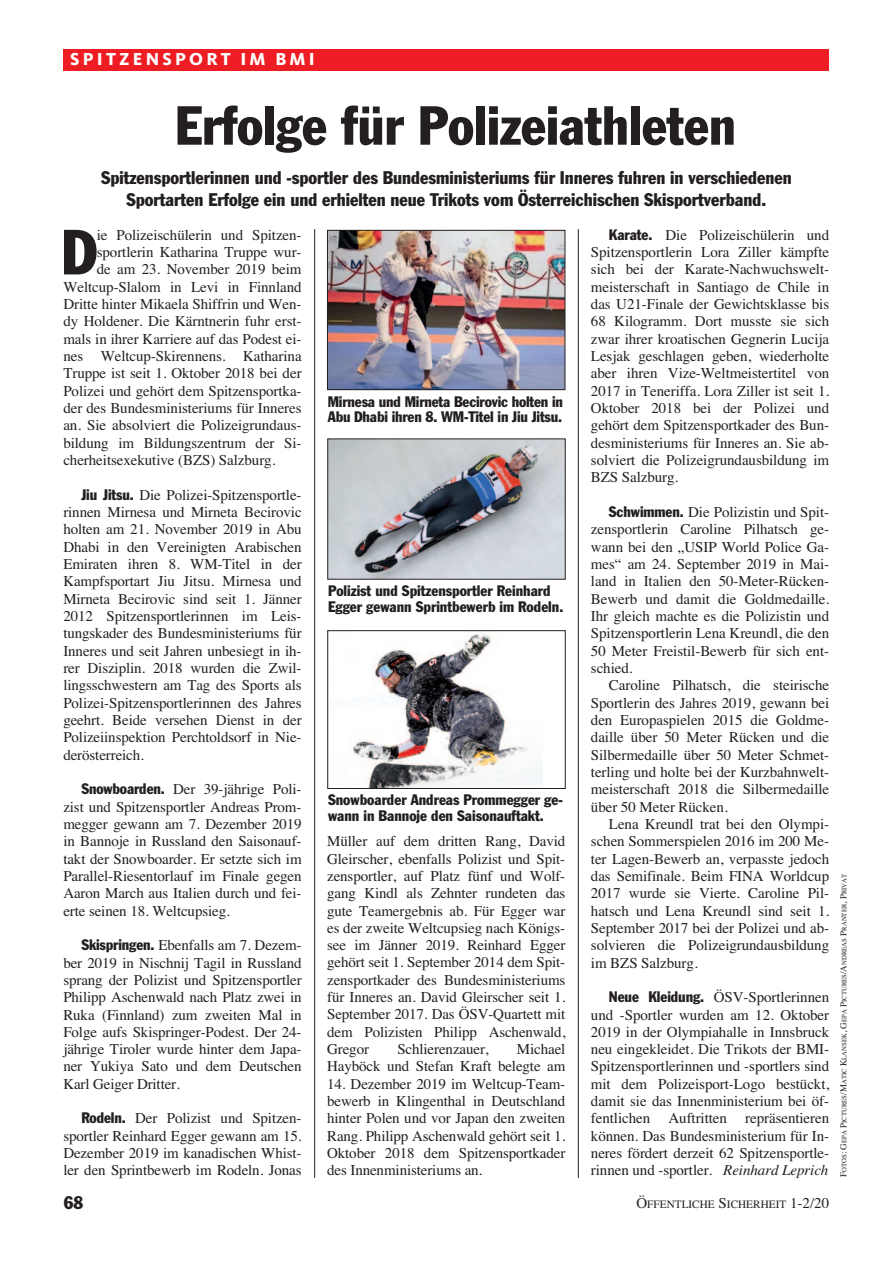
<style>
.page{position:relative;width:893px;height:1263px;background:#fff}
.page>*{position:absolute;margin:0;border:0;box-sizing:border-box;transform-origin:0 0}
.t1{font:condensed 62.7px "Franklin Gothic";color:#231f20}
.t2{font:condensed 54px "Franklin Gothic";color:#231f20}
.t3{font:condensed 18px "Franklin Gothic";color:#231f20}
.t4{font:800 18px "Kievit";letter-spacing:.175em;color:#fff}
.t5{font:15px/17.4px "Times";letter-spacing:-.005em;color:#231f20;text-align:justify}
.t6{font:condensed 15px/15.8px "Franklin Gothic";color:#231f20}
.t7{font:11.25px "Times";color:#231f20}
.t8{font:6.75px "Times";color:#231f20}
.s1{font-family:"Franklin Gothic";font-stretch:condensed}
.s2{font-style:italic}
.s3{font-size:15px}
.s4{font-size:9px}
</style>
<div class="page">
<hr style="left:314px;top:229px;width:1px;height:949px;background:#231f20">
<hr style="left:578px;top:229px;width:1px;height:949px;background:#231f20">
<div style="left:64px;top:49px;width:765px;height:21px;background:#ee1d23"></div>
<img style="left:329px;top:232px;width:234px;height:156px">
<div style="left:327px;top:230px;width:238px;height:160px;border:1px solid #231f20"></div>
<img style="left:339px;top:633px;width:203px;height:154px">
<div style="left:327px;top:630px;width:239px;height:159px;border:1px solid #231f20"></div>
<img style="left:329px;top:441px;width:235px;height:136px">
<div style="left:327px;top:439px;width:239px;height:140px;border:1px solid #231f20"></div>
<p class="t4" style="left:70px;top:52px;width:246px">SPITZENSPORT IM BMI</p>
<p class="t2" style="left:175px;top:106px;width:562px">Erfolge für Polizeiathleten</p>
<p class="t3" style="left:101px;top:171px;width:692px">Spitzensportlerinnen und -sportler des Bundesministeriums für Inneres fuhren in verschiedenen</p>
<p class="t3" style="left:127px;top:193px;width:641px">Sportarten Erfolge ein und erhielten neue Trikots vom Österreichischen Skisportverband.</p>
<p class="t1" style="left:61px;top:230px;width:37px">D</p>
<p class="t5" style="left:97px;top:227px;width:206px">ie Polizeischülerin und Spitzen -</p>
<p class="t5" style="left:97px;top:245px;width:206px">sportlerin Katharina Truppe wur-</p>
<p class="t5" style="left:97px;top:262px;width:206px">de am 23. November 2019 beim</p>
<p class="t5" style="left:63px;top:279px;width:240px">Weltcup-Slalom in Levi in Finnland</p>
<p class="t5" style="left:63px;top:297px;width:240px">Dritte hinter Mikaela Shiffrin und Wen-</p>
<p class="t5" style="left:63px;top:314px;width:240px">dy Holdener. Die Kärntnerin fuhr erst-</p>
<p class="t5" style="left:63px;top:331px;width:240px">mals in ihrer Karriere auf das Podest ei-</p>
<p class="t5" style="left:63px;top:349px;width:240px">nes Weltcup-Skirennens. Katharina</p>
<p class="t5" style="left:63px;top:366px;width:240px">Truppe ist seit 1. Oktober 2018 bei der</p>
<p class="t5" style="left:63px;top:383px;width:240px">Polizei und gehört dem Spitzensportka-</p>
<p class="t5" style="left:63px;top:401px;width:240px">der des Bundesministeriums für Inneres</p>
<p class="t5" style="left:63px;top:418px;width:240px">an. Sie absolviert die Polizeigrundaus-</p>
<p class="t5" style="left:63px;top:435px;width:240px">bildung im Bildungszentrum der Si-</p>
<p class="t5" style="left:63px;top:453px;width:214px">cherheitsexekutive (BZS) Salzburg.</p>
<p class="t5" style="left:63px;top:487px;width:240px;text-indent:18px"><span class="s1">Jiu Jitsu.</span> Die Polizei-Spitzensportle&shy;rinnen Mirnesa und Mirneta Becirovic holten am 21. November 2019 in Abu Dhabi in den Vereinigten Arabischen Emiraten ihren 8. WM-Titel in der Kampfsportart Jiu Jitsu. Mirnesa und Mirneta Becirovic sind seit 1. Jänner 2012 Spitzensportlerinnen im Leis - tungskader des Bundesministeriums für Inneres und seit Jahren unbesiegt in ih&shy;rer Disziplin. 2018 wurden die Zwil&shy;lingsschwestern am Tag des Sports als Polizei-Spitzensportlerinnen des Jahres geehrt. Beide versehen Dienst in der Polizeiinspektion Perchtoldsorf in Nie&shy;derösterreich.</p>
<p class="t5" style="left:63px;top:782px;width:240px;text-indent:18px"><span class="s1">Snowboarden.</span> Der 39-jährige Poli&shy;zist und Spitzensportler Andreas Prom&shy;megger gewann am 7. Dezember 2019 in Bannoje in Russland den Saisonauf - takt der Snow boarder. Er setzte sich im Parallel-Riesentorlauf im Finale gegen Aaron March aus Italien durch und fei&shy;erte seinen 18. Weltcupsieg.</p>
<p class="t5" style="left:63px;top:938px;width:240px;text-indent:18px"><span class="s1">Skispringen.</span> Ebenfalls am 7. Dezem&shy;ber 2019 in Nischnij Tagil in Russ land sprang der Polizist und Spitzensportler Philipp Aschenwald nach Platz zwei in Ruka (Finnland) zum zweiten Mal in Folge aufs Skispringer-Podest. Der 24- jährige Tiroler wurde hinter dem Japa&shy;ner Yukiya Sato und dem Deutschen Karl Geiger Dritter.</p>
<p class="t5" style="left:63px;top:1111px;width:240px;text-indent:18px"><span class="s1">Rodeln.</span> Der Polizist und Spitzen - sportler Reinhard Egger gewann am 15.<br>Dezember 2019 im kanadischen Whist&shy;ler den Sprintbewerb im Rodeln. Jonas</p>
<p class="t6" style="left:328px;top:395px;width:237px">Mirnesa und Mirneta Becirovic holten in<br>Abu Dhabi ihren 8. WM-Titel in Jiu Jitsu.</p>
<p class="t6" style="left:328px;top:584px;width:237px">Polizist und Spitzen sportler Reinhard<br>Egger gewann Sprintbewerb im Rodeln.</p>
<p class="t6" style="left:328px;top:793px;width:236px">Snowboarder Andreas Prommegger ge&shy;wann in Bannoje den Saisonauftakt.</p>
<p class="t5" style="left:327px;top:834px;width:240px">Müller auf dem dritten Rang, David Gleirscher, ebenfalls Polizist und Spit&shy;zensportler, auf Platz fünf und Wolf&shy;gang Kindl als Zehnter rundeten das gute Teamergebnis ab. Für Egger war es der zweite Weltcupsieg nach Königs&shy;see im Jänner 2019. Reinhard Egger gehört seit 1. September 2014 dem Spit&shy;zensportkader des Bundesministeriums für Inneres an. David Gleirscher seit 1.<br>September 2017. Das ÖSV-Quartett mit dem Polizis ten Philipp Aschenwald, Gregor</p>
<p class="t5" style="left:327px;top:1042px;width:240px;text-align:right">Michael<br>Hayböck und Stefan Kraft belegte am</p>
<p class="t5" style="left:327px;top:1076px;width:240px">14. Dezember 2019 im Weltcup-Team&shy;bewerb in Klingenthal in Deutschland hinter Polen und vor Japan den zweiten Rang. Philipp Aschenwald gehört seit 1.<br>Oktober 2018 dem Spitzensportkader des Innenministeriums an.</p>
<p class="t5" style="left:397px;top:1042px;width:93px">Schlierenzauer,</p>
<p class="t5" style="left:591px;top:227px;width:240px;text-indent:18px"><span class="s1">Karate.</span> Die Polizeischülerin und Spitzensportlerin Lora Ziller kämpfte sich bei der Karate-Nachwuchswelt&shy;meisterschaft in Santiago de Chile in das U21-Finale der Gewichtsklasse bis 68 Kilogramm. Dort musste sie sich zwar ihrer kroatischen Gegnerin Lucija Lesjak geschlagen geben, wiederholte aber ihren Vize-Weltmeistertitel von 2017 in Teneriffa. Lora Ziller ist seit 1.<br>Oktober 2018 bei der Polizei und gehört dem Spitzensportkader des Bun&shy;desministeriums für Inneres an. Sie ab&shy;solviert die Polizeigrundausbildung im BZS Salzburg.</p>
<p class="t5" style="left:591px;top:505px;width:240px;text-indent:18px"><span class="s1">Schwimmen.</span> Die Polizistin und Spit&shy;zensportlerin Caroline Pilhatsch ge&shy;wann bei den „USIP World Police Ga&shy;mes“ am 24. September 2019 in Mai&shy;land in Italien den 50-Meter-Rücken-Bewerb und damit die Goldmedaille.<br>Ihr gleich machte es die Polizistin und Spitzensportlerin Lena Kreundl, die den 50 Meter Freistil-Bewerb für sich ent&shy;schied.</p>
<p class="t5" style="left:591px;top:678px;width:240px;text-indent:18px">Caroline Pilhatsch, die steirische Sportlerin des Jahres 2019, gewann bei den Europaspielen 2015 die Goldme&shy;daille über 50 Meter Rücken und die Silbermedaille über 50 Meter Schmet&shy;terling und holte bei der Kurzbahnwelt&shy;meisterschaft 2018 die Silbermedaille über 50 Meter Rücken.</p>
<p class="t5" style="left:591px;top:816px;width:240px;text-indent:18px">Lena Kreundl trat bei den Olympi&shy;schen Sommerspielen 2016 im 200 Me&shy;ter Lagen-Bewerb an, verpasste jedoch das Semifinale. Beim FINA Worldcup 2017 wurde sie Vierte. Caroline Pil&shy;hatsch und Lena Kreundl sind seit 1.<br>September 2017 bei der Polizei und ab&shy;solvieren die Polizeigrundausbildung im BZS Salzburg.</p>
<p class="t5" style="left:591px;top:990px;width:240px;text-indent:18px"><span class="s1">Neue Kleidung.</span> ÖSV-Sportlerinnen und -Sportler wurden am 12. Oktober 2019 in der Olympiahalle in Innsbruck neu eingekleidet. Die Trikots der BMI-Spitzensportlerinnen und -sportlers sind mit dem Polizeisport-Logo bestückt, damit sie das Innenministerium bei öf&shy;fentlichen Auftritten repräsentieren können. Das Bundesministerium für In&shy;neres fördert derzeit 62 Spitzensportle&shy;rinnen und -sportler. <span class="s2">Reinhard Leprich</span></p>
<p class="t3" style="left:64px;top:1196px;width:21px">68</p>
<p class="t7" style="left:636px;top:1200px;width:194px"><span class="s3">Ö</span>FFENTLICHE <span class="s3">S</span>ICHERHEIT <span class="s3">1-2/20</span></p>
<p class="t8" style="left:842px;top:1177px;width:305px;rotate:-90deg"><span class="s4">F</span>OTOS<span class="s4">: G</span>EPA <span class="s4">P</span>ICTURES<span class="s4">/M</span>ATIC <span class="s4">K</span>LANSEK<span class="s4">, G</span>EPA <span class="s4">P</span>ICTURES<span class="s4">/A</span>NDREAS <span class="s4">P</span>RANTER<span class="s4">, P</span>RIVAT</p>
</div>
